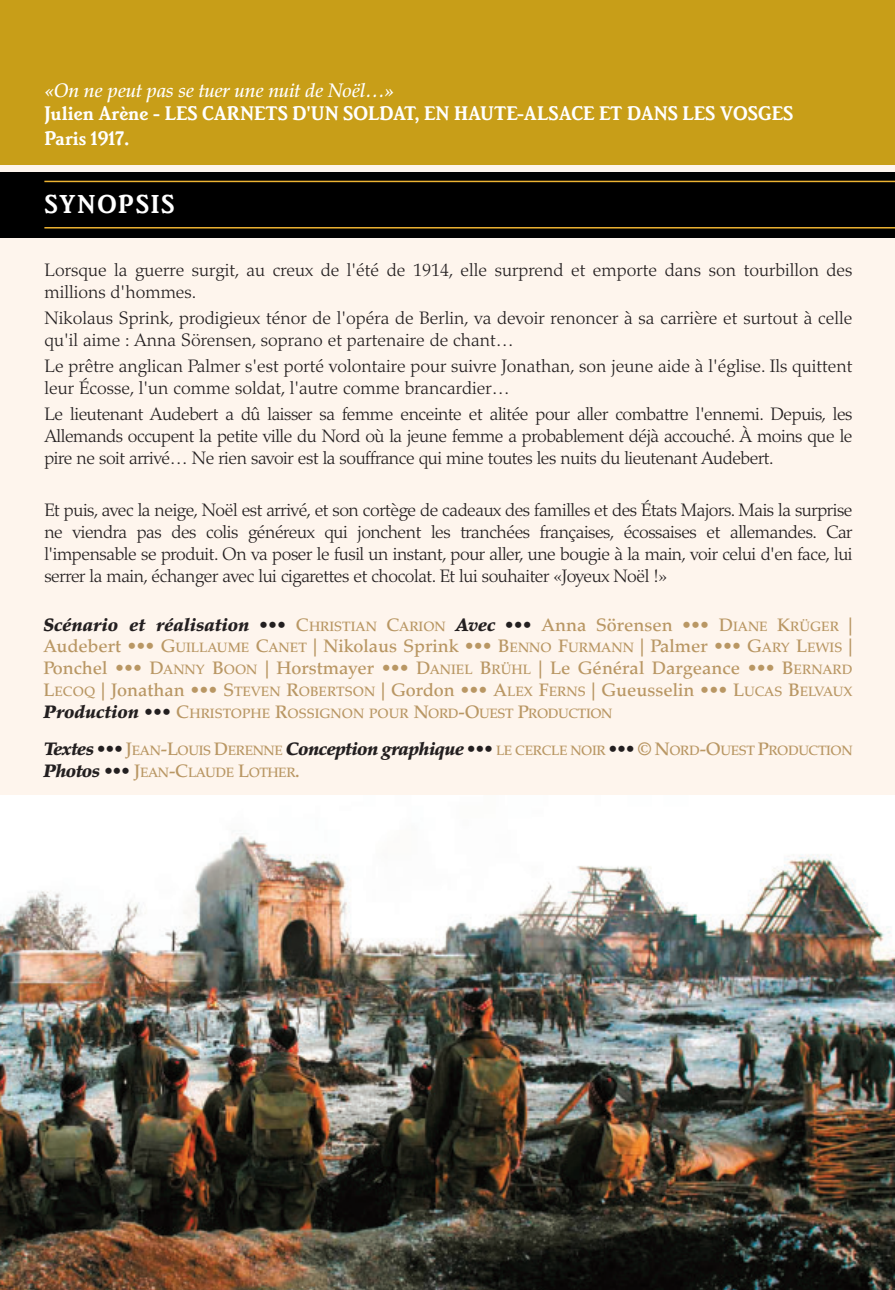
<style>
.page{position:relative;width:895px;height:1290px;background:#fff}
.page>*{position:absolute;margin:0;border:0;box-sizing:border-box;transform-origin:0 0}
.t1{font:27px "Brighton Bold Plain";letter-spacing:.06em;color:#fff}
.t2{font:20.55px/24.6px "Brighton Bold Plain";color:#fff}
.t3{font:italic 500 19.5px "Palatino";letter-spacing:-.015em;color:#fff}
.t4{font:300 18px/21.9px "Palatino";color:#231f20}
.t5{font:500 18px/21.9px "Palatino";color:#b99764;text-align:justify}
.t6{font:500 13.5px/21.9px "Palatino";letter-spacing:-.035em;color:#b99764}
.t7{font:500 13.5px "Palatino";color:#b99764}
.s1{font-weight:900;font-style:italic;color:#231f20}
.s2{color:#231f20}
.s3{font-size:13.5px}
.s4{font-weight:900;font-style:italic;font-size:18px;color:#231f20}
.s5{font-size:18px;color:#231f20}
.s6{font-size:18px}
</style>
<div class="page">
<img style="left:0;top:0;width:895px;height:1289px">
<p class="t3" style="left:44px;top:83px;width:351px">«On ne peut pas se tuer une nuit de Noël…»</p>
<p class="t2" style="left:44px;top:103px;width:750px">Julien Arène - LES CARNETS D'UN SOLDAT, EN HAUTE-ALSACE ET DANS LES VOSGES<br>Paris 1917.</p>
<h1 class="t1" style="left:44px;top:193px;width:132px">SYNOPSIS</h1>
<p class="t4" style="left:44px;top:261px;width:809px">Lorsque la guerre surgit, au creux de l'été de 1914, elle surprend et emporte dans son tourbillon des millions d'hommes.</p>
<p class="t4" style="left:44px;top:309px;width:809px">Nikolaus Sprink, prodigieux ténor de l'opéra de Berlin, va devoir renoncer à sa carrière et surtout à celle qu'il aime : Anna Sörensen, soprano et partenaire de chant…</p>
<p class="t4" style="left:44px;top:357px;width:809px">Le prêtre anglican Palmer s'est porté volontaire pour suivre Jonathan, son jeune aide à l'église. Ils quittent leur Écosse, l'un comme soldat, l'autre comme brancardier…</p>
<p class="t4" style="left:44px;top:405px;width:809px;text-align:justify">Le lieutenant Audebert a dû laisser sa femme enceinte et alitée pour aller combattre l'ennemi. Depuis, les Allemands occupent la petite ville du Nord où la jeune femme a probablement déjà accouché. À moins que le pire ne soit arrivé… Ne rien savoir est la souffrance qui mine toutes les nuits du lieutenant Audebert.</p>
<p class="t4" style="left:44px;top:501px;width:809px;text-align:justify">Et puis, avec la neige, Noël est arrivé, et son cortège de cadeaux des familles et des États Majors. Mais la surprise ne viendra pas des colis généreux qui jonchent les tranchées françaises, écossaises et allemandes. Car l'impensable se produit. On va poser le fusil un instant, pour aller, une bougie à la main, voir celui d'en face, lui serrer la main, échanger avec lui cigarettes et chocolat. Et lui souhaiter «Joyeux Noël !»</p>
<p class="t5" style="left:43px;top:615px;width:810px"><span class="s1">Scénario et réalisation</span> <span class="s2">•••</span> C<span class="s3">HRISTIAN</span> C<span class="s3">ARION</span> <span class="s1">Avec</span> <span class="s2">•••</span> Anna Sörensen ••• D<span class="s3">IANE</span> K<span class="s3">RÜGER</span> | Audebert ••• G<span class="s3">UILLAUME</span> C<span class="s3">ANET</span> | Nikolaus Sprink ••• B<span class="s3">ENNO</span> F<span class="s3">URMANN</span> | Palmer ••• G<span class="s3">ARY</span> L<span class="s3">EWIS</span> | Ponchel ••• D<span class="s3">ANNY</span> B<span class="s3">OON</span> | Horstmayer ••• D<span class="s3">ANIEL</span> B<span class="s3">RÜHL</span> | Le Général Dargeance ••• B<span class="s3">ERNARD </span>L<span class="s3">ECOQ</span> | Jonathan ••• S<span class="s3">TEVEN</span> R<span class="s3">OBERTSON</span> | Gordon ••• A<span class="s3">LEX</span> F<span class="s3">ERNS</span> | Gueusselin ••• L<span class="s3">UCAS</span> B<span class="s3">ELVAUX</span></p>
<p class="t7" style="left:43px;top:708px;width:570px"><span class="s4">Production</span> <span class="s5">•••</span> <span class="s6">C</span>HRISTOPHE <span class="s6">R</span>OSSIGNON POUR <span class="s6">N</span>ORD<span class="s6">-O</span>UEST <span class="s6">P</span>RODUCTION</p>
<p class="t6" style="left:43px;top:740px;width:810px"><span class="s4">Textes</span> <span class="s5">•••</span> <span class="s6">J</span>EAN<span class="s6">-L</span>OUIS <span class="s6">D</span>ERENNE <span class="s4">Conception graphique</span> <span class="s5">•••</span> LE CERCLE NOIR <span class="s5">•••</span> <span class="s6">© N</span>ORD<span class="s6">-O</span>UEST <span class="s6">P</span>RODUCTION<br><span class="s4">Photos</span> <span class="s5">•••</span> <span class="s6">J</span>EAN<span class="s6">-C</span>LAUDE <span class="s6">L</span>OTHER<span class="s6">.</span></p>
</div>
